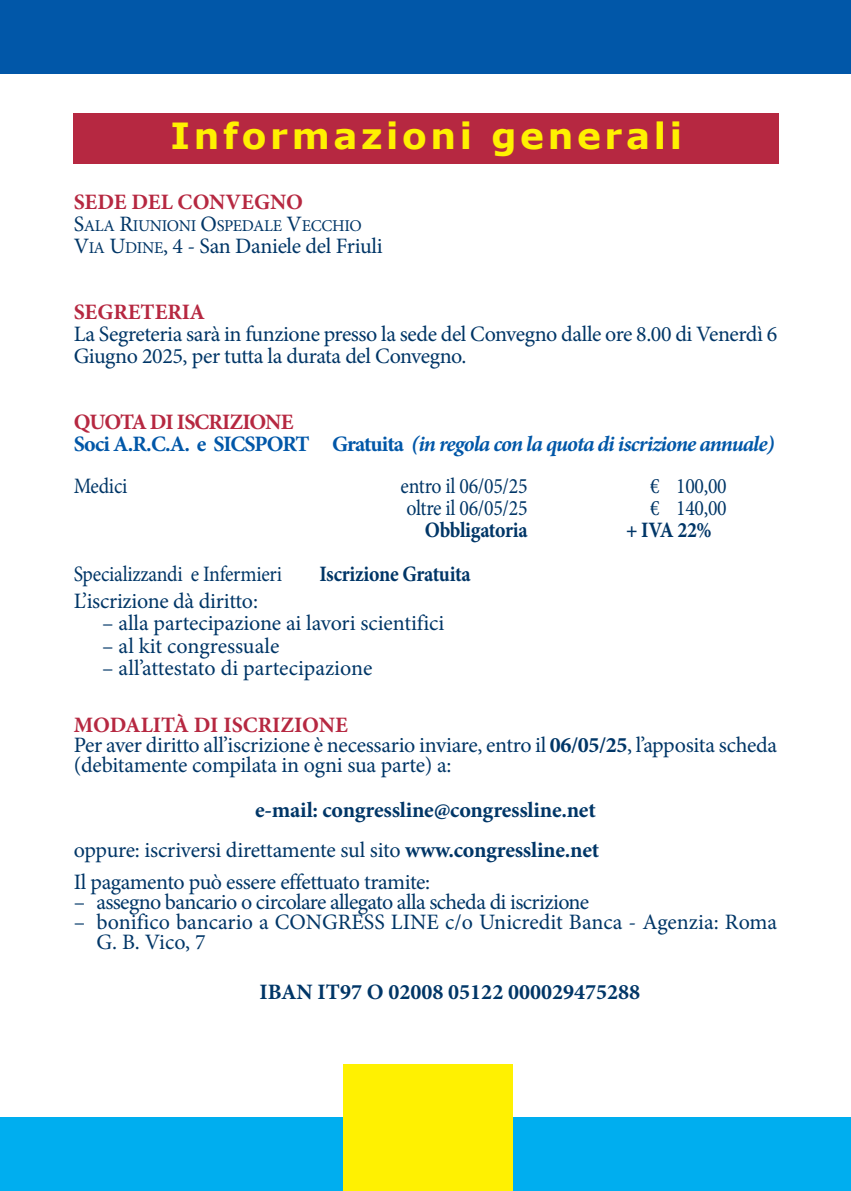
<style>
.page{position:relative;width:851px;height:1191px;background:#fff}
.page>*{position:absolute;margin:0;border:0;box-sizing:border-box;transform-origin:0 0}
.t1{font:700 36px "Verdana";letter-spacing:.1em;color:#fff101}
.t2{font:22px/20px "Minion Pro";letter-spacing:-.015em;color:#003667}
.t3{font:700 22px/40px "Minion Pro";letter-spacing:-.01em;color:#003667;text-align:right}
.t4{font:italic 700 22px/22px "Minion Pro";letter-spacing:-.045em;color:#0157a8}
.t5{font:22px "Minion Pro";letter-spacing:-.015em;color:#003667;scale:.9 1}
.t6{font:700 22px "Minion Pro";letter-spacing:-.01em;color:#003667;scale:.9 1}
.t7{font:700 22px "Minion Pro";color:#b62841}
.t8{font:16.4px "Minion Pro";letter-spacing:-.02em;color:#003667}
.s1{font-size:22px}
.s2{font-size:16.4px}
.s3{font-style:normal;color:#b62841}
.s4{font-style:normal}
.s5{font-weight:700;color:#b62841}
.s6{font-weight:700}
.s7{font-weight:400}
</style>
<div class="page">
<div style="left:0;top:0;width:850px;height:74px;background:#0157a8"></div>
<div style="left:74px;top:113px;width:704px;height:51px;background:#b62841"></div>
<div style="left:0;top:1117px;width:850px;height:74px;background:#00aeef"></div>
<div style="left:343px;top:1064px;width:169px;height:127px;background:#fff101"></div>
<h1 class="t1" style="left:170px;top:112px;width:513px">Informazioni generali</h1>
<p class="t7" style="left:74px;top:193px;width:231px">SEDE DEL CONVEGNO</p>
<p class="t8" style="left:74px;top:219px;width:289px"><span class="s1">S</span>ALA <span class="s1">R</span>IUNIONI <span class="s1">O</span>SPEDALE <span class="s1">V</span>ECCHIO</p>
<p class="t2" style="left:74px;top:238px;width:310px">V<span class="s2">IA</span> U<span class="s2">DINE</span>, 4 - San Daniele del Friuli</p>
<p class="t7" style="left:74px;top:303px;width:133px">SEGRETERIA</p>
<p class="t2" style="left:74px;top:325px;width:704px;line-height:22px">La Segreteria sarà in funzione presso la sede del Convegno dalle ore 8.00 di Venerdì 6<br>Giugno 2025, per tutta la durata del Convegno.</p>
<p class="t4" style="left:74px;top:413px;width:702px"><span class="s3">QUOTA DI ISCRIZIONE<br></span><span class="s4">Soci A.R.C.A. e SICSPORT Gratuita</span> (in regola con la quota di iscrizione annuale)</p>
<p class="t5" style="left:74px;top:477px;width:61px">Medici</p>
<p class="t5" style="left:400px;top:477px;width:143px">entro il 06/05/25</p>
<p class="t5" style="left:650px;top:477px;width:87px">€ 100,00</p>
<p class="t5" style="left:406px;top:499px;width:136px">oltre il 06/05/25</p>
<p class="t5" style="left:650px;top:499px;width:87px">€ 140,00</p>
<p class="t6" style="left:424px;top:521px;width:116px">Obbligatoria</p>
<p class="t6" style="left:626px;top:521px;width:97px">+ IVA 22%</p>
<p class="t5" style="left:74px;top:565px;width:233px">Specializzandi e Infermieri</p>
<p class="t6" style="left:319px;top:565px;width:169px">Iscrizione Gratuita</p>
<p class="t2" style="left:74px;top:593px;width:186px">L’iscrizione dà diritto:</p>
<p class="t2" style="left:102px;top:615px;width:344px">– alla partecipazione ai lavori scientifici</p>
<p class="t2" style="left:102px;top:637px;width:179px">– al kit congressuale</p>
<p class="t2" style="left:102px;top:659px;width:272px">– all’attestato di partecipazione</p>
<p class="t2" style="left:74px;top:717px;width:705px"><span class="s5">MODALITÀ DI ISCRIZIONE<br></span>Per aver diritto all’iscrizione è necessario inviare, entro il <span class="s6">06/05/25</span>, l’apposita scheda (debitamente compilata in ogni sua parte) a:</p>
<p class="t3" style="left:74px;top:791px;width:527px">e-mail: congressline@congressline.net<br><span class="s7">oppure: iscriversi direttamente sul sito</span> www.congressline.net</p>
<p class="t2" style="left:74px;top:874px;width:358px">Il pagamento può essere effettuato tramite:</p>
<p class="t2" style="left:74px;top:894px;width:517px">– assegno bancario o circolare allegato alla scheda di iscrizione</p>
<p class="t2" style="left:96px;top:914px;width:682px;text-indent:-23px">– bonifico bancario a CONGRESS LINE c/o Unicredit Banca - Agenzia: Roma<br>G. B. Vico, 7</p>
<p class="t3" style="left:259px;top:973px;width:382px">IBAN IT97 O 02008 05122 000029475288</p>
</div>
